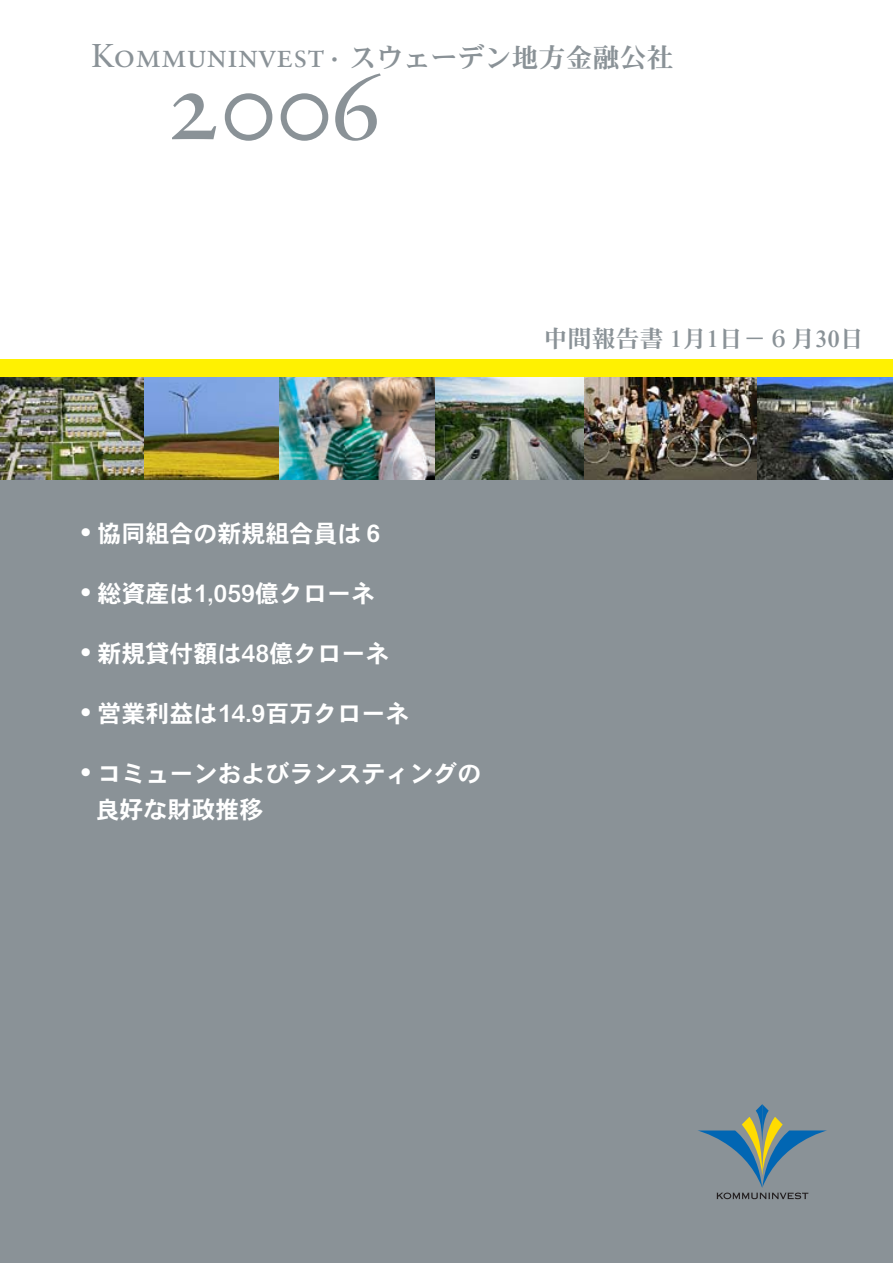
<style>
.page{position:relative;width:893px;height:1263px;background:#fff}
.page>*{position:absolute;margin:0;border:0;box-sizing:border-box;transform-origin:0 0}
.t1{font:100.5px "Sabon Roman SC";color:#8a9297}
.t2{font:33px "Sabon Roman SC";color:#8a9297}
.t3{font:24px/36px "DFHS Gothic W7";color:#fff}
.t4{font:24px "DFHS Mincho W7";color:#8a9297}
.s1{font-family:"DFHS Mincho W7";font-size:21px}
.s2{font-family:"DFHS Mincho W7";font-size:27px}
.s3{font-family:"News Gothic";font-weight:700;font-size:28.5px}
</style>
<div class="page">
<div style="left:0;top:368px;width:893px;height:895px;background:#8a9297"></div>
<img style="left:0;top:376px;width:280px;height:104px">
<img style="left:757px;top:376px;width:136px;height:104px">
<img style="left:584px;top:376px;width:173px;height:104px">
<img style="left:280px;top:376px;width:155px;height:104px">
<img style="left:435px;top:376px;width:149px;height:104px">
<div style="left:0;top:359px;width:893px;height:17px;background:#fff101"></div>
<svg style="left:698px;top:1104px;width:129px;height:95px"></svg>
<h2 class="t2" style="left:91px;top:36px;width:584px">Kommuninvest<span class="s1">・</span> <span class="s2">スウェーデン地方金融公社</span></h2>
<h1 class="t1" style="left:165px;top:45px;width:220px">2006</h1>
<p class="t4" style="left:544px;top:327px;width:322px">中間報告書 1月1日−６月30日</p>
<p class="t3" style="left:81px;top:516px;width:306px"><span class="s3">•</span> 協同組合の新規組合員は６</p>
<p class="t3" style="left:81px;top:576px;width:296px"><span class="s3">•</span> 総資産は1,059億クローネ</p>
<p class="t3" style="left:81px;top:636px;width:310px"><span class="s3">•</span> 新規貸付額は48億クローネ</p>
<p class="t3" style="left:81px;top:696px;width:330px"><span class="s3">•</span> 営業利益は14.9百万クローネ</p>
<p class="t3" style="left:96px;top:756px;width:387px;text-indent:-15px"><span class="s3">•</span> コミューンおよびランスティングの良好な財政推移</p>
</div>
